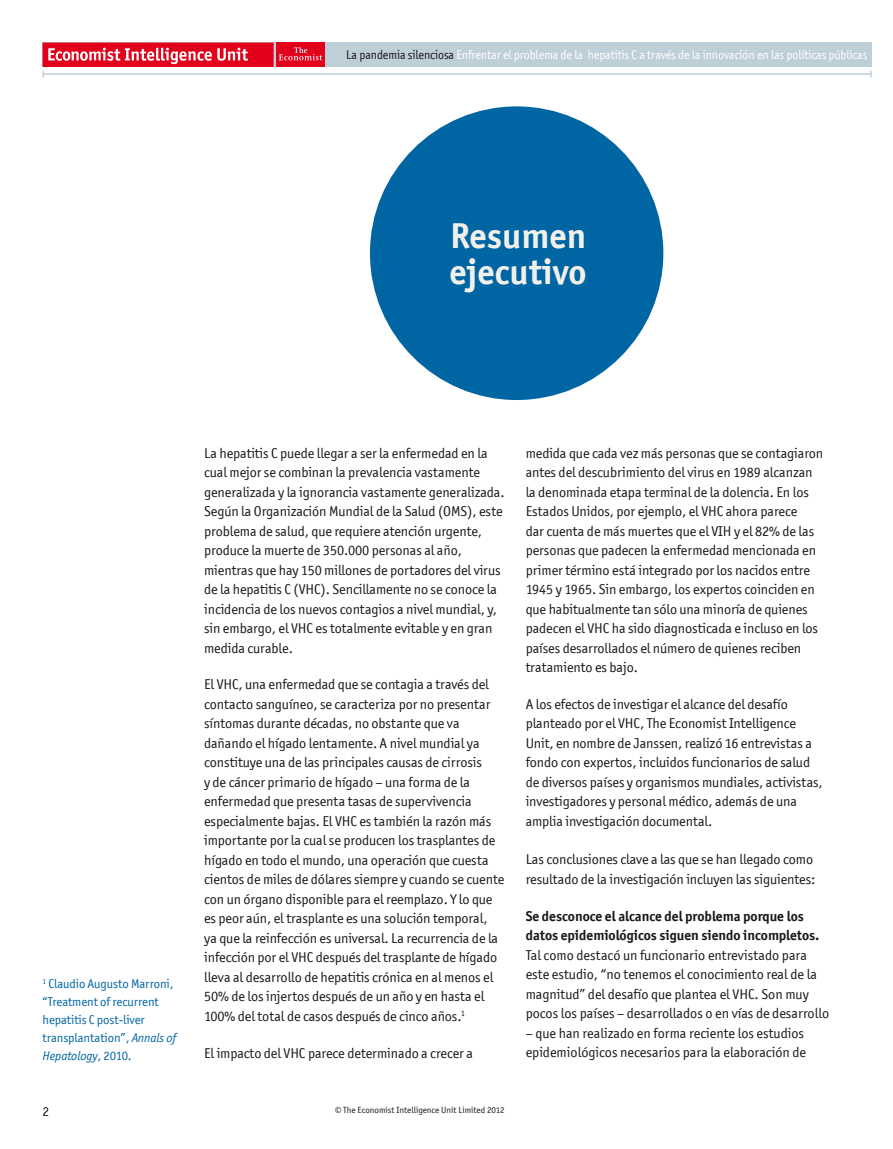
<style>
.page{position:relative;width:893px;height:1149px;background:#fff}
.page>*{position:absolute;margin:0;border:0;box-sizing:border-box;transform-origin:0 0}
.t1{font:700 36px/36px "Officina San ITC";color:#f1f0ea}
.t2{font:14.25px/19.5px "Officina San ITC";letter-spacing:-.005em;color:#1a171c}
.t3{font:700 14.25px/19.5px "Officina San ITC";color:#1a171c}
.t4{font:13.5px "Officina San ITC";color:#1a171c}
.t5{font:12.75px/18px "Officina San ITC";letter-spacing:-.005em;color:#0065a3}
.t6{font:12.75px "Officina San ITC";letter-spacing:-.01em;color:#fff;scale:.95 1}
.t7{font:9px "Officina San ITC";color:#1a171c}
.s1{color:#1a171c}
.s2{font-style:italic}
</style>
<div class="page">
<div style="left:43px;top:43px;width:829px;height:24px;background:#bfcfd8"></div>
<hr style="left:43px;top:73px;width:828px;height:2px;background:#bfcfd8">
<div style="left:276px;top:43px;width:49px;height:24px;background:#e2001a"></div>
<svg style="left:279px;top:47px;width:43px;height:13px"></svg>
<div style="left:43px;top:43px;width:231px;height:24px;background:#e2001a"></div>
<svg style="left:48px;top:48px;width:200px;height:16px"></svg>
<div style="left:370px;top:106px;width:293px;height:294px;background:#0065a3;border-radius:50%"></div>
<p class="t6" style="left:346px;top:48px;width:550px"><span class="s1">La pandemia silenciosa</span> Enfrentar el problema de la hepatitis C a través de la innovación en las políticas públicas</p>
<h1 class="t1" style="left:450px;top:217px;width:138px">Resumen ejecutivo</h1>
<p class="t5" style="left:43px;top:974px;width:135px"><sup>1</sup> Claudio Augusto Marroni, “Treatment of recurrent hepatitis C post-liver transplantation”, <span class="s2">Annals of<br>Hepatology</span>, 2010.</p>
<p class="t4" style="left:43px;top:1103px;width:8px">2</p>
<p class="t2" style="left:204px;top:443px;width:302px">La hepatitis C puede llegar a ser la enfermedad en la cual mejor se combinan la prevalencia vastamente generalizada y la ignorancia vastamente generalizada.<br>Según la Organización Mundial de la Salud (OMS), este problema de salud, que requiere atención urgente, produce la muerte de 350.000 personas al año, mientras que hay 150 millones de portadores del virus de la hepatitis C (VHC). Sencillamente no se conoce la incidencia de los nuevos contagios a nivel mundial, y, sin embargo, el VHC es totalmente evitable y en gran medida curable.</p>
<p class="t2" style="left:204px;top:674px;width:302px">El VHC, una enfermedad que se contagia a través del contacto sanguíneo, se caracteriza por no presentar síntomas durante décadas, no obstante que va dañando el hígado lentamente. A nivel mundial ya constituye una de las principales causas de cirrosis<br>y de cáncer primario de hígado – una forma de la enfermedad que presenta tasas de supervivencia especialmente bajas. El VHC es también la razón más importante por la cual se producen los trasplantes de hígado en todo el mundo, una operación que cuesta cientos de miles de dólares siempre y cuando se cuente con un órgano disponible para el reemplazo. Y lo que es peor aún, el trasplante es una solución temporal,<br>ya que la reinfección es universal. La recurrencia de la infección por el VHC después del trasplante de hígado lleva al desarrollo de hepatitis crónica en al menos el 50% de los injertos después de un año y en hasta el 100% del total de casos después de cinco años.<sup>1</sup></p>
<p class="t2" style="left:204px;top:1042px;width:270px">El impacto del VHC parece determinado a crecer a</p>
<p class="t7" style="left:335px;top:1104px;width:171px">© The Economist Intelligence Unit Limited 2012</p>
<p class="t2" style="left:526px;top:443px;width:299px">medida que cada vez más personas que se contagiaron antes del descubrimiento del virus en 1989 alcanzan la denominada etapa terminal de la dolencia. En los Estados Unidos, por ejemplo, el VHC ahora parece<br>dar cuenta de más muertes que el VIH y el 82% de las personas que padecen la enfermedad mencionada en primer término está integrado por los nacidos entre 1945 y 1965. Sin embargo, los expertos coinciden en que habitualmente tan sólo una minoría de quienes padecen el VHC ha sido diagnosticada e incluso en los países desarrollados el número de quienes reciben tratamiento es bajo.</p>
<p class="t2" style="left:526px;top:694px;width:299px">A los efectos de investigar el alcance del desafío planteado por el VHC, The Economist Intelligence Unit, en nombre de Janssen, realizó 16 entrevistas a fondo con expertos, incluidos funcionarios de salud de diversos países y organismos mundiales, activistas, investigadores y personal médico, además de una amplia investigación documental.</p>
<p class="t2" style="left:526px;top:849px;width:291px">Las conclusiones clave a las que se han llegado como resultado de la investigación incluyen las siguientes:</p>
<p class="t3" style="left:526px;top:905px;width:295px">Se desconoce el alcance del problema porque los datos epidemiológicos siguen siendo incompletos.</p>
<p class="t2" style="left:526px;top:944px;width:305px">Tal como destacó un funcionario entrevistado para este estudio, “no tenemos el conocimiento real de la magnitud” del desafío que plantea el VHC. Son muy pocos los países – desarrollados o en vías de desarrollo</p>
<p class="t2" style="left:526px;top:1022px;width:282px">– que han realizado en forma reciente los estudios epidemiológicos necesarios para la elaboración de</p>
</div>
